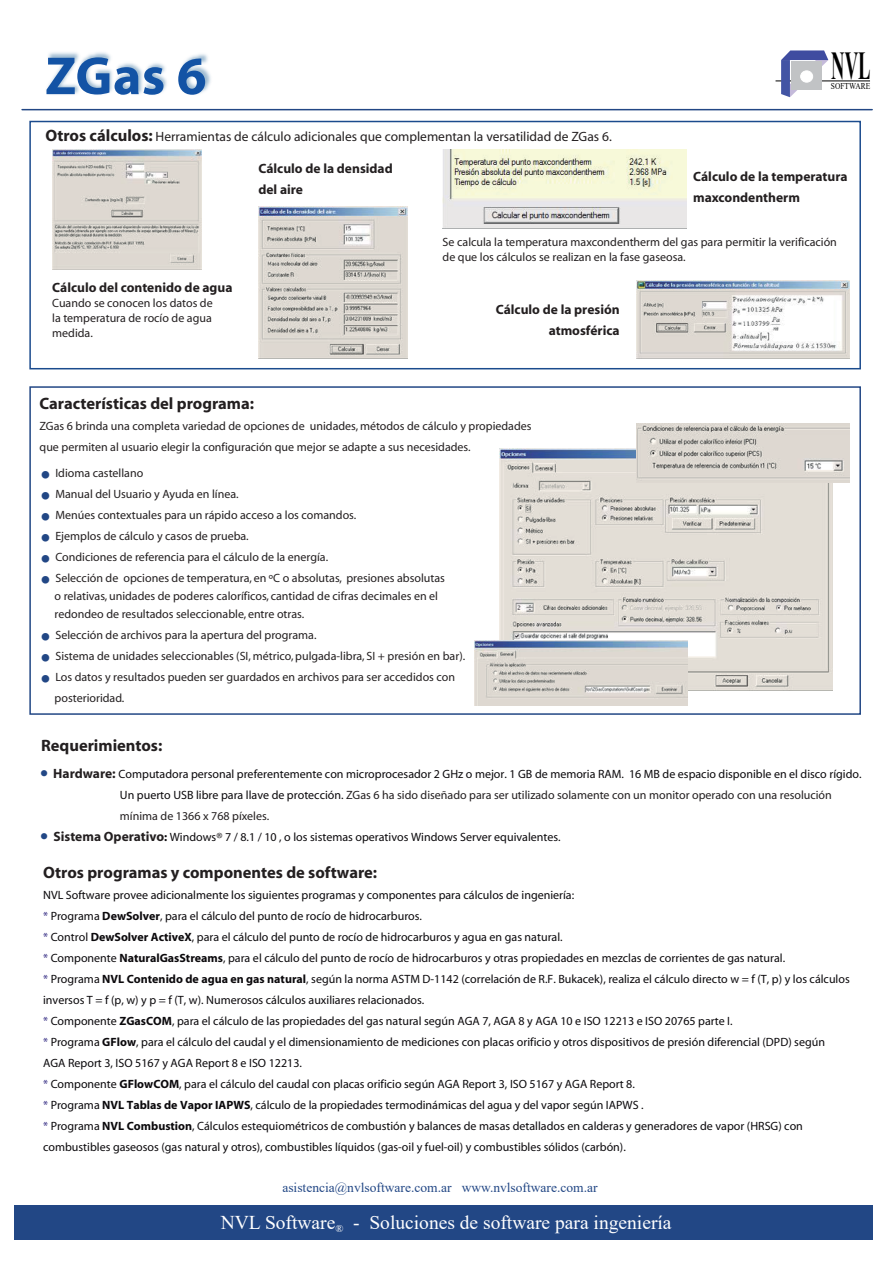
<style>
.page{position:relative;width:893px;height:1263px;background:#fff}
.page>*{position:absolute;margin:0;border:0;box-sizing:border-box;transform-origin:0 0}
.t1{font:700 54px "Myriad";color:#1353a5}
.t2{font:700 39.6px "Times New Roman";color:#000;scale:.47 1}
.t3{font:19.5px "Times New Roman";color:#fff}
.t4{font:700 16.5px "Myriad";color:#231f20}
.t5{font:700 13.5px/21px "Myriad";color:#231f20}
.t6{font:13.5px "Myriad";color:#231f20}
.t7{font:13.5px "Times New Roman";color:#224785}
.t8{font:12px/21px "Myriad";color:#0b090c}
.t9{font:12px/15px "Myriad";color:#231f20}
.t10{font:8.85px "Times New Roman";color:#000;scale:.83 1}
.s1{font-weight:700;font-size:16.5px}
.s2{color:#224785}
.s3{font-weight:700;font-size:13.5px;color:#231f20}
.s4{color:#231f20}
.s5{font-weight:700}
.s6{color:#383086}
</style>
<div class="page">
<div style="left:15px;top:1205px;width:858px;height:35px;background:#224785"></div>
<hr style="left:21px;top:109px;width:852px;height:1px;background:#224785">
<hr style="left:775px;top:81px;width:95px;height:1px;background:#000">
<svg style="left:781px;top:50px;width:47px;height:47px"></svg>
<div style="left:29px;top:386px;width:832px;height:329px;border:2px solid #224785"></div>
<img style="left:500px;top:448px;width:333px;height:242px">
<img style="left:637px;top:423px;width:213px;height:59px">
<img style="left:475px;top:640px;width:212px;height:65px">
<img style="left:52px;top:150px;width:149px;height:120px">
<img style="left:259px;top:206px;width:148px;height:153px">
<img style="left:637px;top:281px;width:213px;height:78px">
<div style="left:29px;top:121px;width:832px;height:248px;border:2px solid #1b4b8d"></div>
<img style="left:41px;top:52px;width:173px;height:59px">
<img style="left:443px;top:150px;width:243px;height:79px">
<h1 class="t1" style="left:45px;top:48px;width:163px">ZGas 6</h1>
<p class="t6" style="left:45px;top:130px;width:568px"><span class="s1">Otros cálculos:</span> Herramientas de cálculo adicionales que complementan la versatilidad de ZGas 6.</p>
<p class="t5" style="left:258px;top:158px;width:136px">Cálculo de la densidad del aire</p>
<h2 class="t2" style="left:831px;top:37px;width:85px">NVL</h2>
<p class="t10" style="left:831px;top:79px;width:49px">SOFTWARE</p>
<p class="t5" style="left:693px;top:167px;width:156px">Cálculo de la temperatura maxcondentherm</p>
<p class="t5" style="left:52px;top:278px;width:182px">Cálculo del contenido de agua</p>
<p class="t9" style="left:52px;top:296px;width:162px;text-align:justify">Cuando se conocen los datos de la temperatura de rocío de agua medida.</p>
<p class="t9" style="left:443px;top:235px;width:396px">Se calcula la temperatura maxcondentherm del gas para permitir la verificación de que los cálculos se realizan en la fase gaseosa.</p>
<p class="t5" style="left:496px;top:300px;width:125px;text-align:right">Cálculo de la presión atmosférica</p>
<h3 class="t4" style="left:40px;top:395px;width:216px">Características del programa:</h3>
<p class="t9" style="left:40px;top:416px;width:493px;line-height:21px">ZGas 6 brinda una completa variedad de opciones de unidades, métodos de cálculo y propiedades que permiten al usuario elegir la configuración que mejor se adapte a sus necesidades.</p>
<p class="t9" style="left:42px;top:466px;width:103px"><span class="s2">■</span> Idioma castellano</p>
<p class="t9" style="left:42px;top:487px;width:198px"><span class="s2">■</span> Manual del Usuario y Ayuda en línea.</p>
<p class="t9" style="left:42px;top:508px;width:316px"><span class="s2">■</span> Menúes contextuales para un rápido acceso a los comandos.</p>
<p class="t9" style="left:42px;top:529px;width:208px"><span class="s2">■</span> Ejemplos de cálculo y casos de prueba.</p>
<p class="t9" style="left:42px;top:550px;width:288px"><span class="s2">■</span> Condiciones de referencia para el cálculo de la energía.</p>
<p class="t9" style="left:55px;top:570px;width:392px;line-height:18px;text-indent:-13px"><span class="s2">■</span> Selección de opciones de temperatura, en ºC o absolutas, presiones absolutas o relativas, unidades de poderes caloríficos, cantidad de cifras decimales en el redondeo de resultados seleccionable, entre otras.</p>
<p class="t9" style="left:42px;top:628px;width:276px"><span class="s2">■</span> Selección de archivos para la apertura del programa.</p>
<p class="t9" style="left:42px;top:649px;width:425px"><span class="s2">■</span> Sistema de unidades seleccionables (SI, métrico, pulgada-libra, SI + presión en bar).</p>
<p class="t9" style="left:55px;top:667px;width:402px;line-height:21px;text-indent:-13px"><span class="s2">■</span> Los datos y resultados pueden ser guardados en archivos para ser accedidos con posterioridad.</p>
<h3 class="t4" style="left:41px;top:737px;width:123px">Requerimientos:</h3>
<p class="t8" style="left:120px;top:764px;width:743px;text-indent:-79px"><sup>■</sup> <span class="s3">Hardware:</span> Computadora personal preferentemente con microprocesador 2 GHz o mejor. 1 GB de memoria RAM. 16 MB de espacio disponible en el disco rígido.<br>Un puerto USB libre para llave de protección. <span class="s4">ZGas 6 ha sido diseñado para ser utilizado solamente con un monitor operado con una resolución mínima de 1366 x 768 píxeles.</span></p>
<p class="t8" style="left:41px;top:827px;width:521px"><sup>■</sup> <span class="s3">Sistema Operativo</span><span class="s5">:</span> Windows® 7 / 8.1 / 10 , o los sistemas operativos Windows Server equivalentes.</p>
<h3 class="t4" style="left:43px;top:864px;width:336px">Otros programas y componentes de software:</h3>
<p class="t8" style="left:43px;top:885px;width:808px">NVL Software provee adicionalmente los siguientes programas y componentes para cálculos de ingeniería:<br><span class="s6">*</span> Programa <span class="s5">DewSolver</span>, para el cálculo del punto de rocío de hidrocarburos.<br><span class="s6">*</span> Control <span class="s5">DewSolver ActiveX</span>, para el cálculo del punto de rocío de hidrocarburos y agua en gas natural.<br><span class="s6">*</span> Componente <span class="s5">NaturalGasStreams</span>, para el cálculo del punto de rocío de hidrocarburos y otras propiedades en mezclas de corrientes de gas natural.<br><span class="s6">*</span> Programa <span class="s5">NVL Contenido de agua en gas natural</span>, según la norma ASTM D-1142 (correlación de R.F. Bukacek), realiza el cálculo directo w = f (T, p) y los cálculos inversos T = f (p, w) y p = f (T, w). Numerosos cálculos auxiliares relacionados.<br><span class="s6">*</span> Componente <span class="s5">ZGasCOM</span>, para el cálculo de las propiedades del gas natural según AGA 7, AGA 8 y AGA 10 e ISO 12213 e ISO 20765 parte I.<br><span class="s6">*</span> Programa <span class="s5">GFlow</span>, para el cálculo del caudal y el dimensionamiento de mediciones con placas orificio y otros dispositivos de presión diferencial (DPD) según AGA Report 3, ISO 5167 y AGA Report 8 e ISO 12213.<br><span class="s6">*</span> Componente <span class="s5">GFlowCOM</span>, para el cálculo del caudal con placas orificio según AGA Report 3, ISO 5167 y AGA Report 8.<br><span class="s6">*</span> Programa <span class="s5">NVL Tablas de Vapor IAPWS</span>, cálculo de la propiedades termodinámicas del agua y del vapor según IAPWS .<br><span class="s6">*</span> Programa <span class="s5">NVL Combustion</span>, Cálculos estequiométricos de combustión y balances de masas detallados en calderas y generadores de vapor (HRSG) con combustibles gaseosos (gas natural y otros), combustibles líquidos (gas-oil y fuel-oil) y combustibles sólidos (carbón).</p>
<p class="t7" style="left:282px;top:1177px;width:317px">asistencia@nvlsoftware.com.ar www.nvlsoftware.com.ar</p>
<h3 class="t3" style="left:221px;top:1208px;width:452px">NVL Software<sub>®</sub> - Soluciones de software para ingeniería</h3>
</div>
